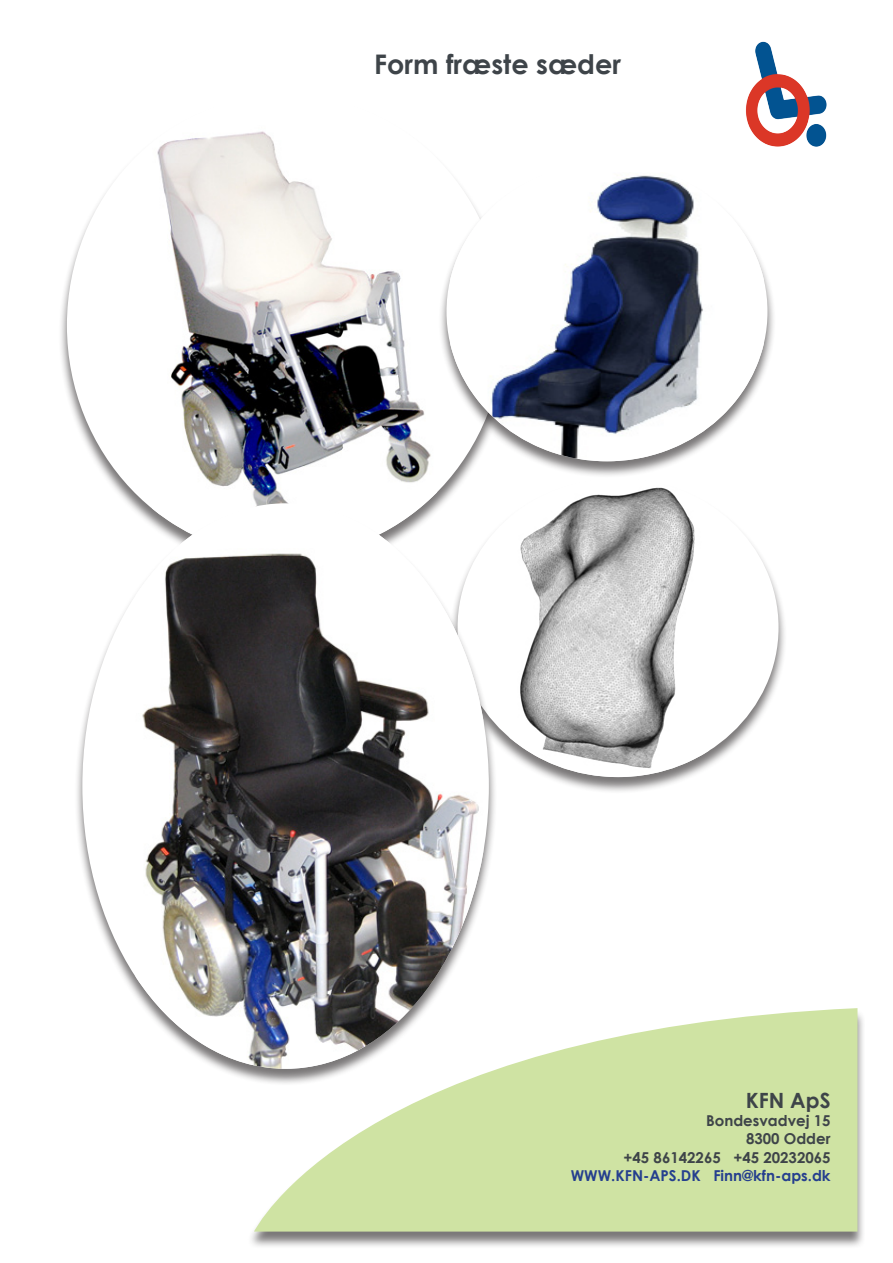
<style>
.page{position:relative;width:893px;height:1263px;background:#fff}
.page>*{position:absolute;margin:0;border:0;box-sizing:border-box;transform-origin:0 0}
.t1{font:700 27px "Century Gothic";color:#3e4449}
.t2{font:700 21px "Century Gothic";color:#3e4449}
.t3{font:700 15px "Century Gothic";color:#3e4449}
.t4{font:700 15px "Century Gothic";color:#253f8e}
</style>
<div class="page">
<div style="left:246px;top:1009px;width:619px;height:239px;background:#231f20;opacity:.6"></div>
<svg style="left:254px;top:1008px;width:603px;height:223px;fill:#cfe3a3"></svg>
<div style="left:59px;top:95px;width:453px;height:479px;background:#231f20;opacity:.6"></div>
<div style="left:67px;top:94px;width:437px;height:463px;background:#fff;border-radius:50%"></div>
<img style="left:152px;top:125px;width:285px;height:379px">
<div style="left:438px;top:163px;width:338px;height:315px;background:#231f20;opacity:.6"></div>
<img style="left:450px;top:162px;width:314px;height:299px">
<div style="left:449px;top:478px;width:338px;height:316px;background:#231f20;opacity:.6"></div>
<div style="left:458px;top:478px;width:321px;height:299px;background:#fff;border-radius:50%"></div>
<img style="left:510px;top:478px;width:199px;height:299px">
<img style="left:746px;top:41px;width:81px;height:106px">
<div style="left:74px;top:504px;width:423px;height:582px;background:#231f20;opacity:.6"></div>
<div style="left:82px;top:503px;width:407px;height:566px;background:#fff;border-radius:50%"></div>
<img style="left:136px;top:532px;width:347px;height:537px">
<p class="t1" style="left:374px;top:44px;width:248px">Form fræste sæder</p>
<p class="t2" style="left:746px;top:1085px;width:86px">KFN ApS</p>
<p class="t3" style="left:706px;top:1110px;width:126px">Bondesvadvej 15</p>
<p class="t3" style="left:746px;top:1128px;width:86px">8300 Odder</p>
<p class="t3" style="left:624px;top:1146px;width:208px">+45 86142265 +45 20232065</p>
<p class="t4" style="left:571px;top:1164px;width:261px">WWW.KFN-APS.DK Finn@kfn-aps.dk</p>
</div>
